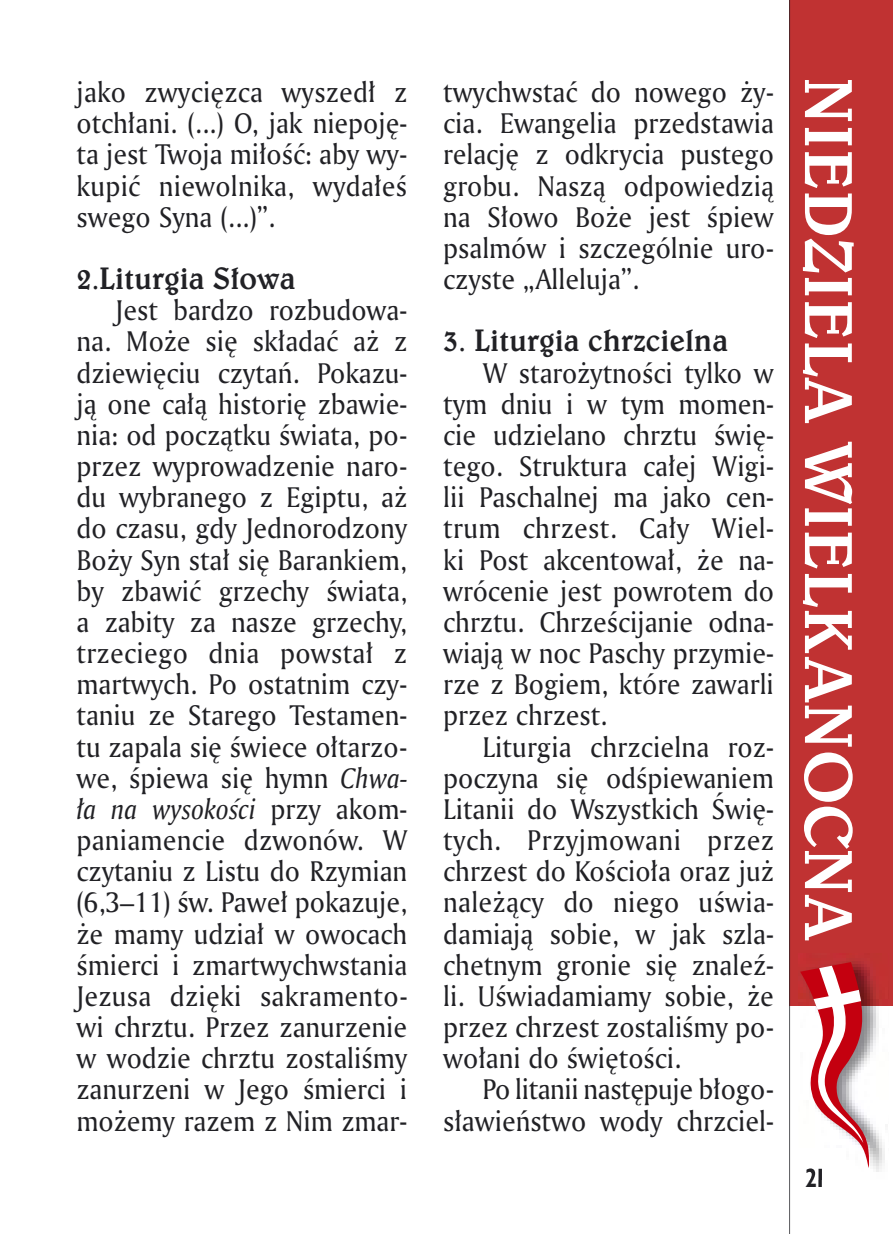
<style>
.page{position:relative;width:893px;height:1234px;background:#fff}
.page>*{position:absolute;margin:0;border:0;box-sizing:border-box;transform-origin:0 0}
.t1{font:60px "Belwe Md PL";color:#fff}
.t2{font:27.6px/31.2px "Amerigo PL";color:#212125;text-align:justify;scale:.94 1}
.t3{font:27.6px "Belwe Md PL";color:#212125;scale:.94 1}
.t4{font:700 24px "Humanst 521 Cn PL";color:#212125;scale:.94 1}
.s1{font-style:italic}
</style>
<div class="page">
<div style="left:790px;top:0;width:103px;height:1005px;background:#c03232"></div>
<hr style="left:789px;top:0;width:1px;height:1233px;background:#212125">
<img style="left:868px;top:967px;width:20px;height:205px">
<img style="left:806px;top:1168px;width:16px;height:10px">
<svg style="left:789px;top:958px;width:80px;height:209px"></svg>
<p class="t2" style="left:77px;top:76px;width:353px">jako zwycięzca wyszedł z otchłani. (...) O, jak niepoję&shy;ta jest Twoja miłość: aby wy&shy;kupić niewolnika, wydałeś swego Syna (...)”.</p>
<p class="t3" style="left:77px;top:258px;width:235px">2.Liturgia Słowa</p>
<p class="t2" style="left:77px;top:294px;width:353px;text-indent:39px">Jest bardzo rozbudowa&shy;na. Może się składać aż z dziewięciu czytań. Pokazu&shy;ją one całą historię zbawie&shy;nia: od początku świata, po&shy;przez wyprowadzenie naro&shy;du wybranego z Egiptu, aż do czasu, gdy Jednorodzony Boży Syn stał się Barankiem, by zbawić grzechy świata, a zabity za nasze grzechy, trzeciego dnia powstał z martwych. Po ostatnim czy&shy;taniu ze Starego Testamen&shy;tu zapala się świece ołtarzo&shy;we, śpiewa się hymn <span class="s1">Chwa&shy;ła na wysokości</span> przy akom&shy;paniamencie dzwonów. W czytaniu z Listu do Rzymian (6,3–11) św. Paweł pokazuje, że mamy udział w owocach śmierci i zmartwychwstania Jezusa dzięki sakramento&shy;wi chrztu. Przez zanurzenie w wodzie chrztu zostaliśmy zanurzeni w Jego śmierci i możemy razem z Nim zmar-</p>
<p class="t2" style="left:443px;top:76px;width:353px">twychwstać do nowego ży&shy;cia. Ewangelia przedstawia relację z odkrycia pustego grobu. Naszą odpowiedzią na Słowo Boże jest śpiew psalmów i szczególnie uro&shy;czyste „Alleluja”.</p>
<p class="t3" style="left:443px;top:321px;width:305px">3. Liturgia chrzcielna</p>
<p class="t2" style="left:443px;top:356px;width:353px;text-indent:39px">W starożytności tylko w tym dniu i w tym momen&shy;cie udzielano chrztu świę&shy;tego. Struktura całej Wigi&shy;lii Paschalnej ma jako cen&shy;trum chrzest. Cały Wiel&shy;ki Post akcentował, że na&shy;wrócenie jest powrotem do chrztu. Chrześcijanie odna&shy;wiają w noc Paschy przymie&shy;rze z Bogiem, które zawarli przez chrzest.</p>
<p class="t2" style="left:443px;top:730px;width:353px;text-indent:39px">Liturgia chrzcielna roz&shy;poczyna się odśpiewaniem Litanii do Wszystkich Świę&shy;tych. Przyjmowani przez chrzest do Kościoła oraz już należący do niego uświa&shy;damiają sobie, w jak szla&shy;chetnym gronie się znaleź&shy;li. Uświadamiamy sobie, że przez chrzest zostaliśmy po&shy;wołani do świętości.</p>
<p class="t2" style="left:443px;top:1072px;width:353px;text-align:right">Po litanii następuje błogo&shy;sławieństwo wody chrzciel-</p>
<h1 class="t1" style="left:871px;top:77px;width:865px;rotate:90deg">NIEDZIELA WIELKANOCNA</h1>
<p class="t4" style="left:805px;top:1161px;width:21px">21</p>
</div>
